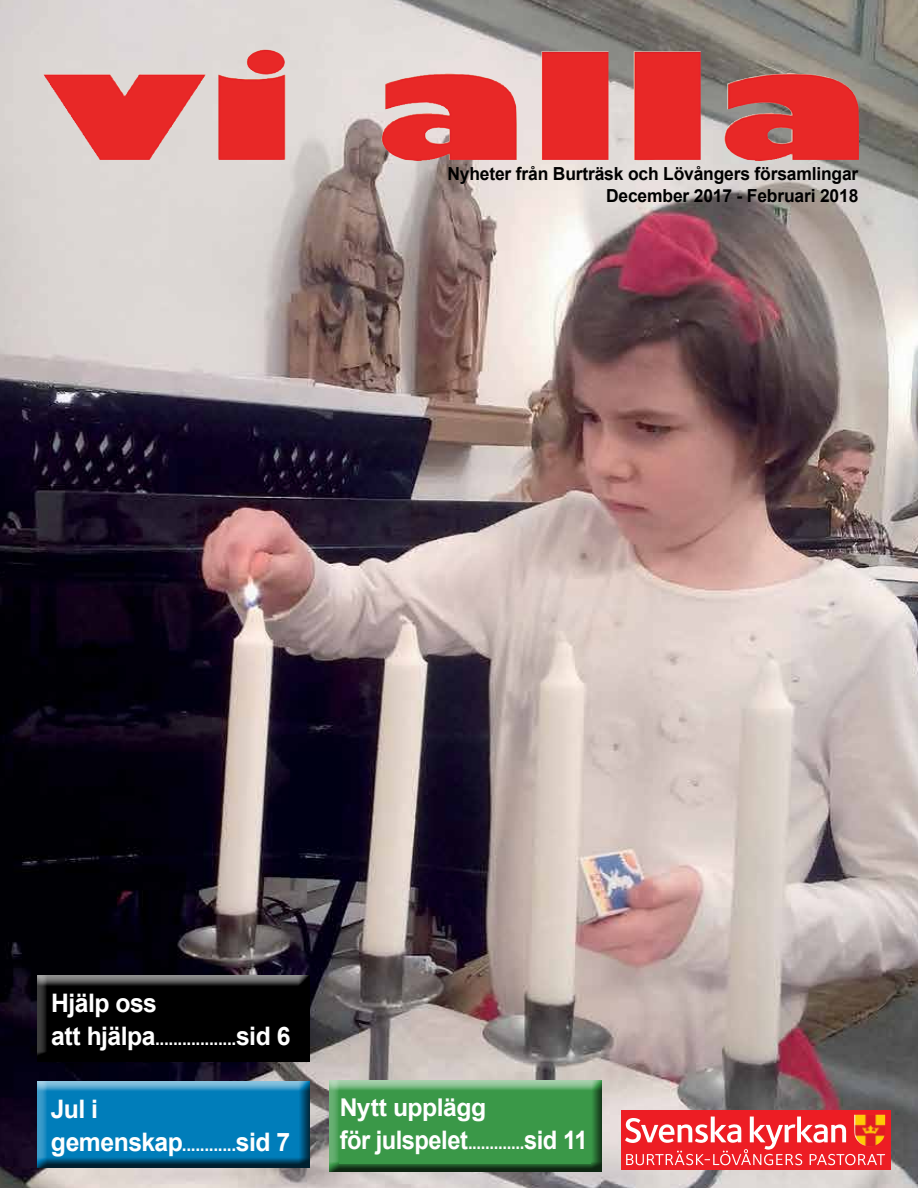
<style>
.page{position:relative;width:918px;height:1188px;background:#fff}
.page>*{position:absolute;margin:0;border:0;box-sizing:border-box;transform-origin:0 0}
.t1{font:700 25.5px/33px "Arial";letter-spacing:-.02em;color:#fff}
.t2{font:700 25.5px "Arial";letter-spacing:-.02em;color:#fff;scale:.93 1}
.t3{font:700 24.45px "Arial";letter-spacing:-.02em;color:#fff}
.t4{font:700 18px/21.6px "Arial";letter-spacing:-.01em;color:#000;text-align:right}
.t5{font:700 18px "Arial";color:#fff}
.s1{font-size:25.5px}
.s2{font-size:18px}
</style>
<div class="page">
<img style="left:0;top:0;width:918px;height:1188px">
<svg style="left:621px;top:1110px;width:270px;height:60px;background:#ef4248"></svg>
<img style="left:797px;top:1115px;width:88px;height:31px">
<div style="left:329px;top:1075px;width:283px;height:98px;background:#000;opacity:.75"></div>
<div style="left:340px;top:1098px;width:251px;height:66px;background:#3a9848"></div>
<div style="left:36px;top:1074px;width:285px;height:94px;background:#000;opacity:.75"></div>
<img style="left:247px;top:49px;width:612px;height:113px">
<div style="left:37px;top:968px;width:283px;height:94px;background:#000;opacity:.75"></div>
<div style="left:51px;top:994px;width:240px;height:58px;background:#000"></div>
<p class="t4" style="left:447px;top:163px;width:412px">Nyheter från Burträsk och Lövångers församlingar<br>December 2017 - Februari 2018</p>
<h1 class="t1" style="left:51px;top:988px;width:107px">Hjälp oss</h1>
<p class="t5" style="left:51px;top:1027px;width:241px"><span class="s1">att hjälpa</span>..................<span class="s1">sid 6</span></p>
<h1 class="t1" style="left:51px;top:1093px;width:241px">Jul i gemenskap<span class="s2">............</span>sid 7</h1>
<h2 class="t3" style="left:340px;top:1092px;width:148px">Nytt upplägg</h2>
<h1 class="t2" style="left:340px;top:1123px;width:268px">för julspelet<span class="s2">.............</span>sid 11</h1>
</div>
